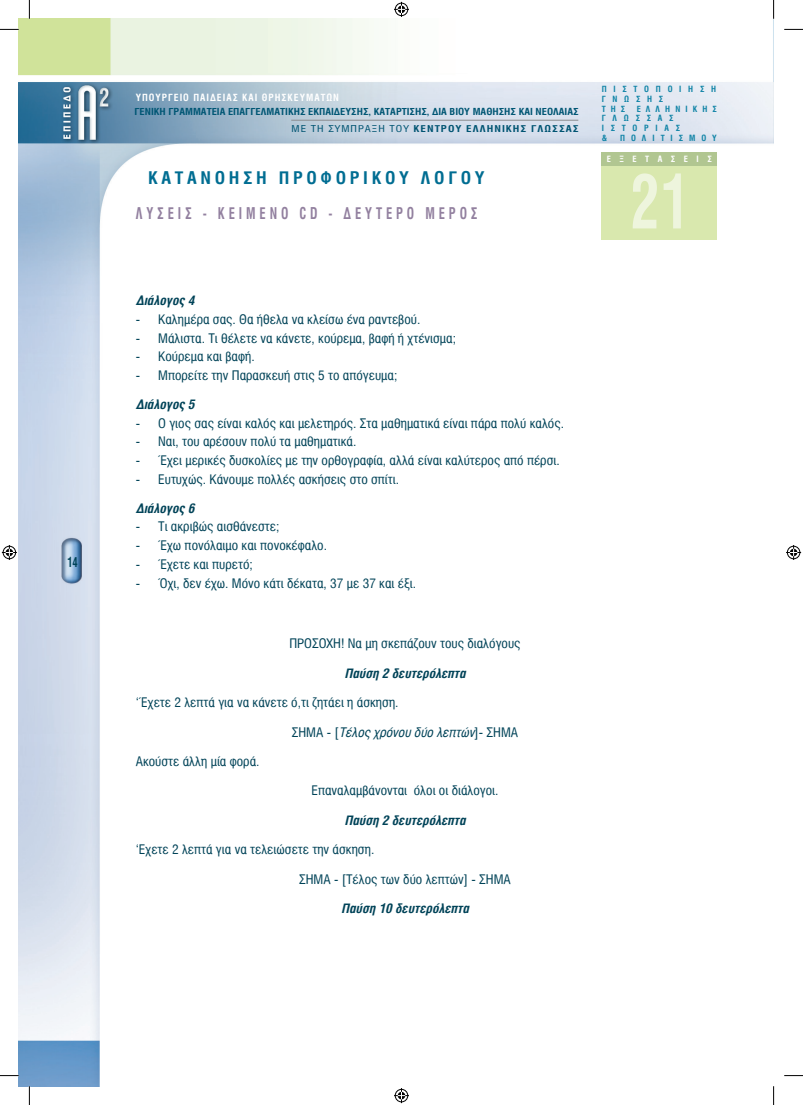
<style>
.page{position:relative;width:803px;height:1105px;background:#fff}
.page>*{position:absolute;margin:0;border:0;box-sizing:border-box;transform-origin:0 0}
.t1{font:700 75px "Mg Helvetica Cond";color:#eef5dd;scale:.8 1}
.t2{font:700 17.5px "Mg Helvetica Cond";letter-spacing:.2em;color:#006d92;scale:1.05 1}
.t3{font:700 16.25px "Mg Helvetica Cond";letter-spacing:.3em;color:#92809f;scale:.8 1}
.t4{font:700 13.75px "Mg Helvetica Cond";color:#004358;scale:.8 1}
.t5{font:13.12px "Mg Helvetica Cond";color:#004358;scale:1.05 1}
.t6{font:italic 700 13.12px "Mg Helvetica Cond";color:#004358;scale:1.05 1}
.t7{font:italic 13.12px "Mg Helvetica Cond";color:#004358;scale:1.05 1}
.t8{font:700 10px "Mg Helvetica Cond";letter-spacing:.1em;color:#fff}
.t9{font:700 9.75px "Mg Helvetica Cond";color:#005674;scale:1.11 1}
.t10{font:700 9.5px "Mg Helvetica Cond";letter-spacing:.085em;color:#005472;scale:1.2 1}
.t11{font:700 8.75px "Mg Helvetica Cond";letter-spacing:.97em;color:#fff}
.t12{font:700 8.62px/9.6px "Mg Helvetica Cond";letter-spacing:.78em;color:#0f83a6}
.t13{font:700 8.62px "Mg Helvetica Cond";letter-spacing:.69em;color:#0f83a6}
.s1{font-weight:400}
.s2{font-style:normal}
</style>
<div class="page">
<img style="left:19px;top:19px;width:754px;height:1066px">
<div style="left:602px;top:152px;width:115px;height:17px;background:#b1c691"></div>
<div style="left:602px;top:166px;width:115px;height:73px;background:#d9e8ae"></div>
<hr style="left:291px;top:120px;width:287px;height:1px;background:#8a8c8f">
<svg style="left:0;top:29px;width:19px;height:1px"></svg>
<svg style="left:784px;top:29px;width:19px;height:1px"></svg>
<svg style="left:29px;top:0;width:1px;height:19px"></svg>
<svg style="left:29px;top:1085px;width:1px;height:19px"></svg>
<svg style="left:773px;top:0;width:1px;height:19px"></svg>
<svg style="left:773px;top:1086px;width:1px;height:18px"></svg>
<svg style="left:394px;top:2px;width:15px;height:15px"></svg>
<svg style="left:394px;top:1088px;width:15px;height:14px"></svg>
<svg style="left:2px;top:545px;width:15px;height:15px"></svg>
<svg style="left:786px;top:545px;width:15px;height:15px"></svg>
<p class="t4" style="left:67px;top:554px;width:15px">14</p>
<p class="t8" style="left:136px;top:91px;width:205px">YΠΟΥΡΓΕΙΟ ΠΑΙΔΕΙΑΣ ΚΑΙ ΘΡΗΣΚΕΥΜΑΤΩΝ</p>
<p class="t9" style="left:134px;top:106px;width:402px">ΓΕΝΙΚΗ ΓΡΑΜΜΑΤΕΙΑ ΕΠΑΓΓΕΛΜΑΤΙΚΗΣ ΕΚΠΑΙΔΕΥΣΗΣ, ΚΑΤΑΡΤΙΣΗΣ, ΔΙΑ ΒΙΟΥ ΜΑΘΗΣΗΣ ΚΑΙ ΝΕΟΛΑΙΑΣ</p>
<p class="t10" style="left:291px;top:123px;width:241px"><span class="s1">ΜΕ ΤΗ ΣΥΜΠΡΑΞΗ ΤΟΥ</span> ΚΕΝΤΡΟΥ ΕΛΛΗΝΙΚΗΣ ΓΛΩΣΣΑΣ</p>
<h2 class="t2" style="left:148px;top:168px;width:322px">ΚΑΤΑΝΟΗΣΗ ΠΡΟΦΟΡΙΚΟΥ ΛΟΓΟΥ</h2>
<p class="t3" style="left:136px;top:203px;width:429px">ΛΥΣΕΙΣ - KEIMENO CD - ΔΕΥΤΕΡΟ ΜΕΡΟΣ</p>
<p class="t12" style="left:602px;top:85px;width:116px">ΠΙΣΤΟΠΟΙΗΣΗ<br>ΓΝΩΣΗΣ<br>ΤΗΣ</p>
<p class="t12" style="left:602px;top:104px;width:117px;text-indent:35px">ΕΛΛΗΝΙΚΗΣ<br>ΓΛΩΣΣΑΣ<br>ΙΣΤΟΡΙΑΣ<br>&amp;</p>
<p class="t13" style="left:620px;top:133px;width:98px">ΠΟΛΙΤΙΣΜΟΥ</p>
<p class="t11" style="left:607px;top:154px;width:106px">ΕΞΕΤΑΣΕΙΣ</p>
<h1 class="t1" style="left:630px;top:159px;width:74px">21</h1>
<p class="t6" style="left:136px;top:293px;width:57px">Διάλογος 4</p>
<p class="t5" style="left:136px;top:311px;width:273px">- Καλημέρα σας. Θα ήθελα να κλείσω ένα ραντεβού.</p>
<p class="t5" style="left:136px;top:330px;width:307px">- Μάλιστα. Τι θέλετε να κάνετε, κούρεμα, βαφή ή χτένισμα;</p>
<p class="t5" style="left:136px;top:349px;width:115px">- Κούρεμα και βαφή.</p>
<p class="t5" style="left:136px;top:368px;width:251px">- Μπορείτε την Παρασκευή στις 5 το απόγευμα;</p>
<p class="t6" style="left:136px;top:396px;width:57px">Διάλογος 5</p>
<p class="t5" style="left:136px;top:415px;width:409px">- Ο γιος σας είναι καλός και μελετηρός. Στα μαθηματικά είναι πάρα πολύ καλός.</p>
<p class="t5" style="left:136px;top:434px;width:212px">- Ναι, του αρέσουν πολύ τα μαθηματικά.</p>
<p class="t5" style="left:136px;top:453px;width:405px">- Έχει μερικές δυσκολίες με την ορθογραφία, αλλά είναι καλύτερος από πέρσι.</p>
<p class="t5" style="left:136px;top:471px;width:252px">- Ευτυχώς. Κάνουμε πολλές ασκήσεις στο σπίτι.</p>
<p class="t6" style="left:136px;top:500px;width:57px">Διάλογος 6</p>
<p class="t5" style="left:136px;top:519px;width:138px">- Τι ακριβώς αισθάνεστε;</p>
<p class="t5" style="left:136px;top:538px;width:184px">- Έχω πονόλαιμο και πονοκέφαλο.</p>
<p class="t5" style="left:136px;top:556px;width:113px">- Έχετε και πυρετό;</p>
<p class="t5" style="left:136px;top:575px;width:268px">- Όχι, δεν έχω. Μόνο κάτι δέκατα, 37 με 37 και έξι.</p>
<p class="t5" style="left:289px;top:636px;width:222px">ΠΡΟΣΟΧΗ! Να μη σκεπάζουν τους διαλόγους</p>
<p class="t6" style="left:344px;top:665px;width:117px">Παύση 2 δευτερόλεπτα</p>
<p class="t5" style="left:136px;top:694px;width:252px">‘Έχετε 2 λεπτά για να κάνετε ό,τι ζητάει η άσκηση.</p>
<p class="t7" style="left:292px;top:724px;width:217px"><span class="s2">ΣΗΜΑ - [</span>Τέλος χρόνου δύο λεπτών<span class="s2">]- ΣΗΜΑ</span></p>
<p class="t5" style="left:136px;top:753px;width:119px">Ακούστε άλλη μία φορά.</p>
<p class="t5" style="left:311px;top:783px;width:180px">Επαναλαμβάνονται όλοι οι διάλογοι.</p>
<p class="t6" style="left:344px;top:812px;width:117px">Παύση 2 δευτερόλεπτα</p>
<p class="t5" style="left:136px;top:841px;width:229px">‘Εχετε 2 λεπτά για να τελειώσετε την άσκηση.</p>
<p class="t5" style="left:299px;top:871px;width:203px">ΣΗΜΑ - [Τέλος των δύο λεπτών] - ΣΗΜΑ</p>
<p class="t6" style="left:341px;top:900px;width:123px">Παύση 10 δευτερόλεπτα</p>
</div>
